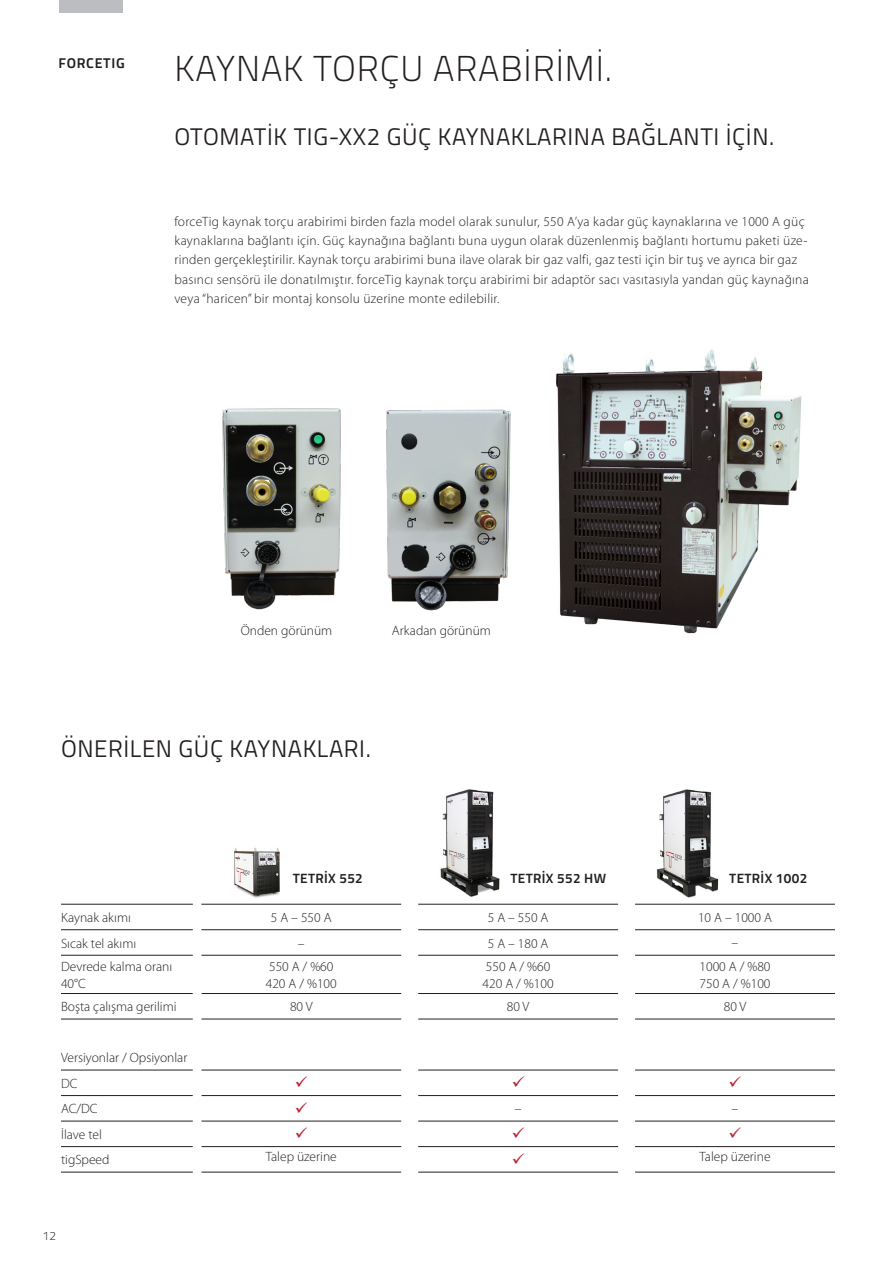
<style>
.page{position:relative;width:893px;height:1263px;background:#fff}
.page>*{position:absolute;margin:0;border:0;box-sizing:border-box;transform-origin:0 0}
._1_AA___Light___Link{font:300 36px "Titillium Text";letter-spacing:.025em;color:#231f20}
._1_AA___Regular___Li{font:24px "Titillium Text";letter-spacing:.025em;color:#231f20}
.t1{font:700 14.25px "Titillium Text";letter-spacing:.05em;color:#231f20}
._1_AA___Regular___Li-2{font:300 13.5px/19.2px "Myriad Pro";letter-spacing:.02em;color:#231f20}
._4_Aa___Light___Mitt{font:300 13.5px/16.2px "Myriad Pro";color:#231f20}
._2_Aa___Light___Link{font:300 13.5px/16.2px "Myriad Pro";color:#231f20}
._2_AA___Bold___Links{font:700 13.5px "Titillium Text";letter-spacing:.025em;color:#231f20}
._1_AA___Regular___Li-3{font:300 13.5px "Myriad Pro";color:#231f20}
.t2{font:300 12px "Titillium Text";color:#231f20}
</style>
<div class="page">
<div style="left:60px;top:0;width:63px;height:13px;background:#bcbdc0"></div>
<img style="left:556px;top:349px;width:246px;height:285px">
<img style="left:386px;top:409px;width:125px;height:202px">
<img style="left:222px;top:408px;width:119px;height:202px">
<img style="left:440px;top:789px;width:60px;height:108px">
<img style="left:231px;top:847px;width:51px;height:57px">
<img style="left:656px;top:789px;width:63px;height:109px">
<hr style="left:201px;top:955px;width:200px;height:1px;background:#231f20">
<hr style="left:418px;top:955px;width:200px;height:1px;background:#231f20">
<hr style="left:635px;top:955px;width:200px;height:1px;background:#231f20">
<hr style="left:61px;top:993px;width:132px;height:1px;background:#231f20">
<hr style="left:201px;top:993px;width:200px;height:1px;background:#231f20">
<hr style="left:418px;top:993px;width:200px;height:1px;background:#231f20">
<hr style="left:635px;top:993px;width:200px;height:1px;background:#231f20">
<hr style="left:61px;top:1019px;width:132px;height:1px;background:#231f20">
<hr style="left:201px;top:1019px;width:200px;height:1px;background:#231f20">
<hr style="left:418px;top:1019px;width:200px;height:1px;background:#231f20">
<hr style="left:635px;top:1019px;width:200px;height:1px;background:#231f20">
<hr style="left:61px;top:1070px;width:132px;height:1px;background:#231f20">
<hr style="left:201px;top:1070px;width:200px;height:1px;background:#231f20">
<hr style="left:418px;top:1070px;width:200px;height:1px;background:#231f20">
<hr style="left:635px;top:1070px;width:200px;height:1px;background:#231f20">
<hr style="left:61px;top:1095px;width:132px;height:1px;background:#231f20">
<hr style="left:201px;top:1095px;width:200px;height:1px;background:#231f20">
<hr style="left:418px;top:1095px;width:200px;height:1px;background:#231f20">
<hr style="left:635px;top:1095px;width:200px;height:1px;background:#231f20">
<hr style="left:61px;top:1121px;width:132px;height:1px;background:#231f20">
<hr style="left:201px;top:1121px;width:200px;height:1px;background:#231f20">
<hr style="left:418px;top:1121px;width:200px;height:1px;background:#231f20">
<hr style="left:635px;top:1121px;width:200px;height:1px;background:#231f20">
<hr style="left:61px;top:1146px;width:132px;height:1px;background:#231f20">
<hr style="left:201px;top:1146px;width:200px;height:1px;background:#231f20">
<hr style="left:418px;top:1146px;width:200px;height:1px;background:#231f20">
<hr style="left:635px;top:1146px;width:200px;height:1px;background:#231f20">
<hr style="left:61px;top:1172px;width:132px;height:1px;background:#231f20">
<hr style="left:201px;top:1172px;width:200px;height:1px;background:#231f20">
<hr style="left:418px;top:1172px;width:200px;height:1px;background:#231f20">
<hr style="left:635px;top:1172px;width:200px;height:1px;background:#231f20">
<hr style="left:418px;top:904px;width:200px;height:1px;background:#231f20">
<hr style="left:635px;top:904px;width:200px;height:1px;background:#231f20">
<hr style="left:418px;top:929px;width:200px;height:1px;background:#231f20">
<hr style="left:635px;top:929px;width:200px;height:1px;background:#231f20">
<hr style="left:61px;top:904px;width:132px;height:1px;background:#231f20">
<hr style="left:61px;top:929px;width:132px;height:1px;background:#231f20">
<hr style="left:61px;top:955px;width:132px;height:1px;background:#231f20">
<hr style="left:201px;top:904px;width:200px;height:1px;background:#231f20">
<hr style="left:201px;top:929px;width:200px;height:1px;background:#231f20">
<p class="t1" style="left:58px;top:52px;width:68px">FORCETIG</p>
<p class="_1_AA___Light___Link" style="left:174px;top:42px;width:439px">KAYNAK TORÇU ARABIRIMI.</p>
<p class="_1_AA___Regular___Li" style="left:174px;top:119px;width:601px">OTOMATIK TIG-XX2 GÜÇ KAYNAKLARINA BAĞLANTI IÇIN.</p>
<p class="_1_AA___Regular___Li-2" style="left:174px;top:212px;width:636px">forceTig kaynak torçu arabirimi birden fazla model olarak sunulur, 550 A’ya kadar güç kaynaklarına ve 1000 A güç kaynaklarına bağlantı için. Güç kaynağına bağlantı buna uygun olarak düzenlenmiş bağlantı hortumu paketi üze&shy;rinden gerçekleştirilir. Kaynak torçu arabirimi buna ilave olarak bir gaz valfi, gaz testi için bir tuş ve ayrıca bir gaz basıncı sensörü ile donatılmıştır. forceTig kaynak torçu arabirimi bir adaptör sacı vasıtasıyla yandan güç kaynağına veya “haricen” bir montaj konsolu üzerine monte edilebilir.</p>
<p class="_1_AA___Regular___Li-3" style="left:241px;top:623px;width:93px">Önden görünüm</p>
<p class="_1_AA___Regular___Li-3" style="left:392px;top:623px;width:100px">Arkadan görünüm</p>
<p class="_1_AA___Regular___Li" style="left:61px;top:731px;width:311px">ÖNERILEN GÜÇ KAYNAKLARI.</p>
<p class="_2_AA___Bold___Links" style="left:293px;top:868px;width:72px">TETRIX 552</p>
<p class="_2_AA___Bold___Links" style="left:510px;top:868px;width:97px">TETRIX 552 HW</p>
<p class="_2_AA___Bold___Links" style="left:729px;top:868px;width:79px">TETRIX 1002</p>
<p class="_2_Aa___Light___Link" style="left:61px;top:910px;width:71px">Kaynak akımı</p>
<p class="_4_Aa___Light___Mitt" style="left:271px;top:910px;width:62px">5 A – 550 A</p>
<p class="_4_Aa___Light___Mitt" style="left:488px;top:910px;width:62px">5 A – 550 A</p>
<p class="_4_Aa___Light___Mitt" style="left:698px;top:910px;width:75px">10 A – 1000 A</p>
<p class="_2_Aa___Light___Link" style="left:61px;top:935px;width:77px">Sıcak tel akımı</p>
<p class="_4_Aa___Light___Mitt" style="left:298px;top:935px;width:8px">–</p>
<p class="_4_Aa___Light___Mitt" style="left:488px;top:935px;width:62px">5 A – 180 A</p>
<p class="_4_Aa___Light___Mitt" style="left:732px;top:935px;width:8px">–</p>
<p class="_2_Aa___Light___Link" style="left:61px;top:959px;width:113px">Devrede kalma oranı<br>40°C</p>
<p class="_4_Aa___Light___Mitt" style="left:266px;top:959px;width:72px">550 A / %60<br>420 A / %100</p>
<p class="_4_Aa___Light___Mitt" style="left:483px;top:959px;width:72px">550 A / %60<br>420 A / %100</p>
<p class="_4_Aa___Light___Mitt" style="left:699px;top:959px;width:72px">1000 A / %80<br>750 A / %100</p>
<p class="_2_Aa___Light___Link" style="left:61px;top:999px;width:117px">Boşta çalışma gerilimi</p>
<p class="_4_Aa___Light___Mitt" style="left:290px;top:999px;width:24px">80V</p>
<p class="_4_Aa___Light___Mitt" style="left:507px;top:999px;width:24px">80V</p>
<p class="_4_Aa___Light___Mitt" style="left:724px;top:999px;width:24px">80V</p>
<p class="_2_Aa___Light___Link" style="left:61px;top:1050px;width:128px">Versiyonlar / Opsiyonlar</p>
<p class="_2_Aa___Light___Link" style="left:61px;top:1075px;width:18px">DC</p>
<p class="_2_Aa___Light___Link" style="left:61px;top:1101px;width:38px">AC/DC</p>
<p class="_4_Aa___Light___Mitt" style="left:515px;top:1101px;width:8px">–</p>
<p class="_4_Aa___Light___Mitt" style="left:732px;top:1101px;width:8px">–</p>
<p class="_2_Aa___Light___Link" style="left:61px;top:1126px;width:42px">İlave tel</p>
<p class="_2_Aa___Light___Link" style="left:61px;top:1152px;width:50px">tigSpeed</p>
<p class="_4_Aa___Light___Mitt" style="left:266px;top:1149px;width:73px">Talep üzerine</p>
<p class="_4_Aa___Light___Mitt" style="left:699px;top:1149px;width:73px">Talep üzerine</p>
<p class="t2" style="left:43px;top:1227px;width:15px">12</p>
</div>
